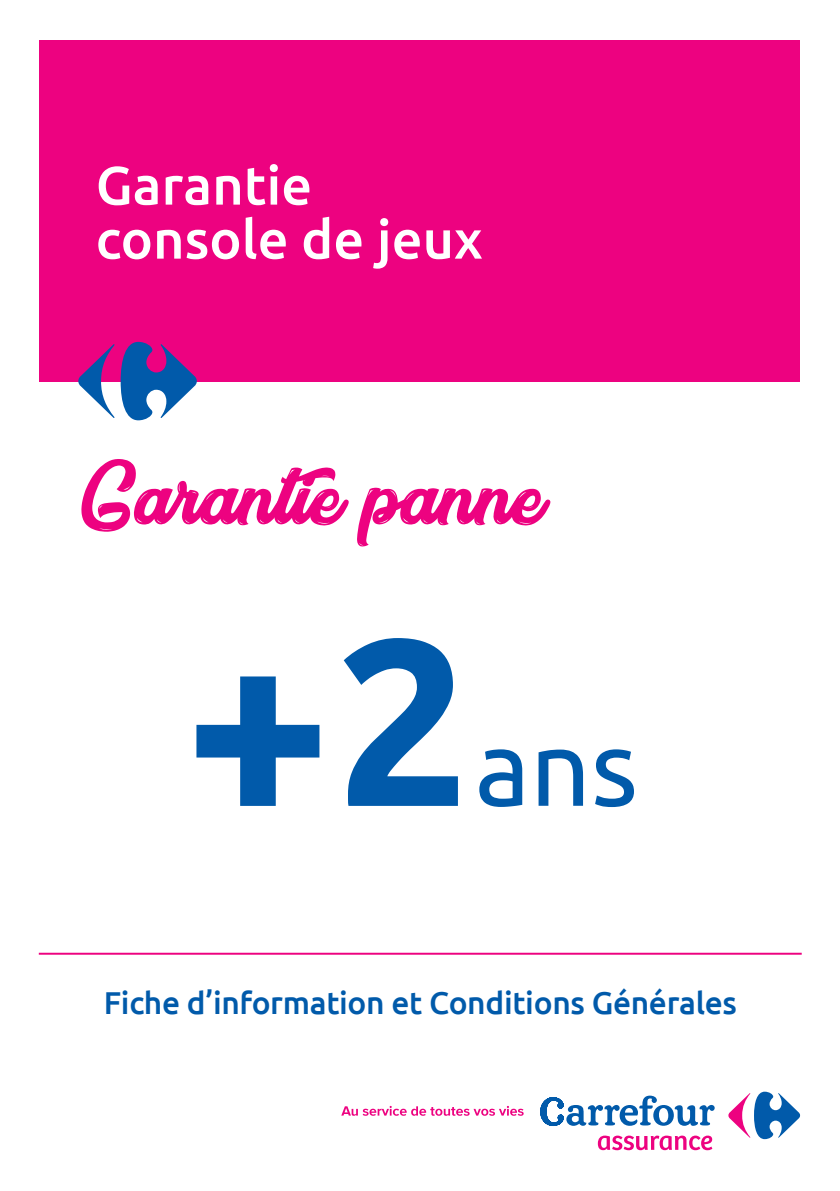
<style>
.page{position:relative;width:840px;height:1191px;background:#fff}
.page>*{position:absolute;margin:0;border:0;box-sizing:border-box;transform-origin:0 0}
.t1{font:105.8px "Ubuntu";color:#015aaa}
.t2{font:81.2px "After Night";color:#ed0280}
.t3{font:500 54px/54px "Ubuntu";color:#fff}
.t4{font:500 31.6px "Ubuntu";letter-spacing:-.01em;color:#015aaa}
</style>
<div class="page">
<svg style="left:341px;top:1105px;width:182px;height:10px"></svg>
<svg style="left:728px;top:1091px;width:71px;height:48px"></svg>
<svg style="left:540px;top:1095px;width:174px;height:31px"></svg>
<svg style="left:597px;top:1135px;width:115px;height:15px"></svg>
<div style="left:40px;top:40px;width:759px;height:341px;background:#ed0280"></div>
<svg style="left:78px;top:344px;width:36px;height:74px"></svg>
<svg style="left:121px;top:342px;width:76px;height:78px"></svg>
<hr style="left:39px;top:952px;width:762px;height:2px;background:#ed0280">
<svg style="left:196px;top:676px;width:123px;height:130px"></svg>
<svg style="left:343px;top:638px;width:114px;height:168px"></svg>
<h3 class="t3" style="left:96px;top:156px;width:388px">Garantie console de jeux</h3>
<h2 class="t2" style="left:78px;top:441px;width:468px">Garantie panne</h2>
<h1 class="t1" style="left:474px;top:704px;width:165px">ans</h1>
<p class="t4" style="left:104px;top:983px;width:634px">Fiche d’information et Conditions Générales</p>
</div>
